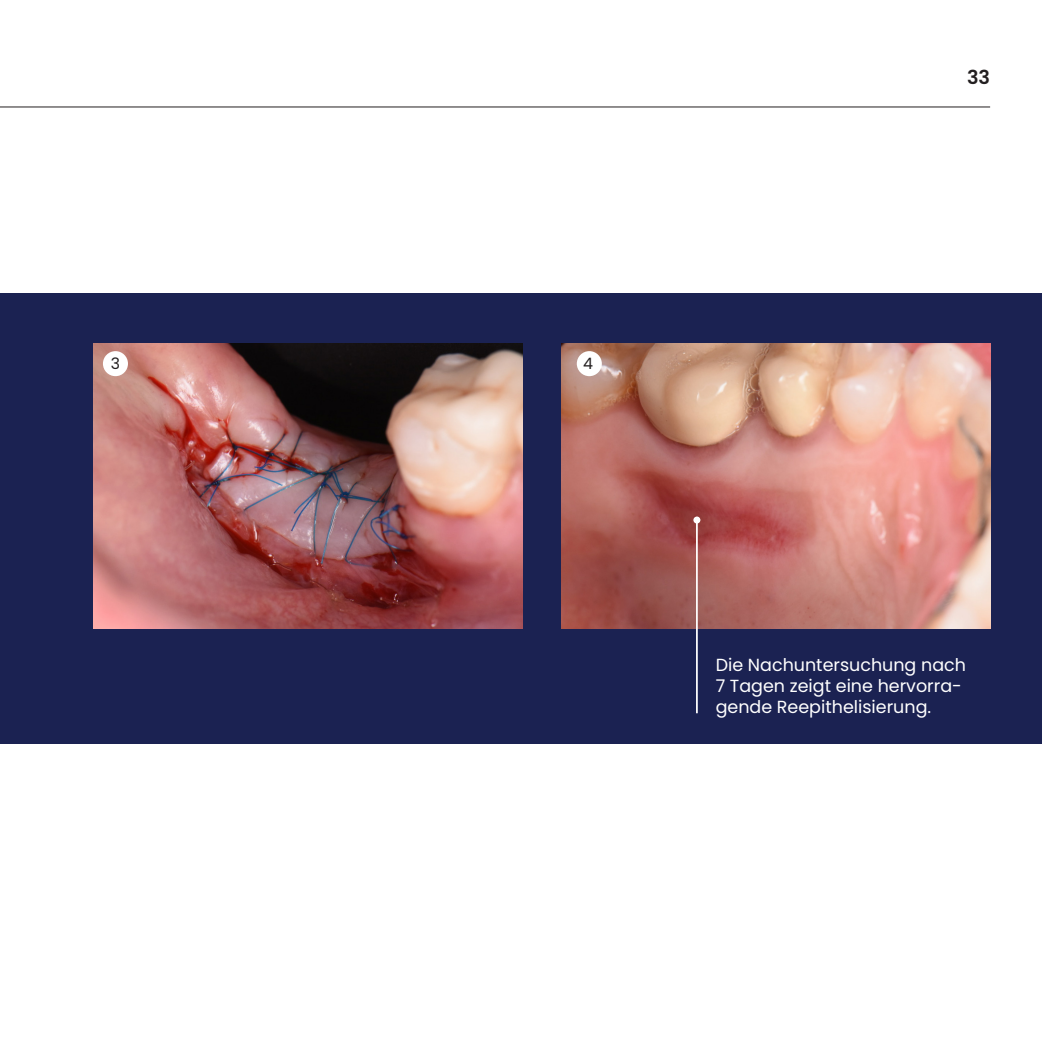
<style>
.page{position:relative;width:1042px;height:1042px;background:#fff}
.page>*{position:absolute;margin:0;border:0;box-sizing:border-box;transform-origin:0 0}
.Basisalinea{font:600 19.25px "Poppins";color:#231f20}
.txt-small-comment{font:17.5px/21px "Poppins";color:#fff}
.Basisalinea-2{font:15.75px "Poppins";color:#231f20}
</style>
<div class="page">
<div style="left:0;top:294px;width:1042px;height:450px;background:#1b2252"></div>
<img style="left:94px;top:343px;width:428px;height:286px">
<img style="left:562px;top:343px;width:428px;height:286px">
<div style="left:103px;top:351px;width:25px;height:25px;background:#fff;border-radius:50%"></div>
<div style="left:577px;top:351px;width:25px;height:25px;background:#fff;border-radius:50%"></div>
<hr style="left:696px;top:520px;width:2px;height:193px;background:#fff">
<div style="left:693px;top:516px;width:7px;height:7px;background:#fff;border-radius:50%"></div>
<hr style="left:0;top:107px;width:990px;height:1px;background:#231f20">
<p class="Basisalinea-2" style="left:111px;top:354px;width:11px">3</p>
<p class="Basisalinea-2" style="left:583px;top:354px;width:11px">4</p>
<p class="Basisalinea" style="left:967px;top:66px;width:25px">33</p>
<p class="txt-small-comment" style="left:716px;top:655px;width:252px">Die Nachuntersuchung nach<br>7 Tagen zeigt eine hervorra&shy;gende Reepithelisierung.</p>
</div>
